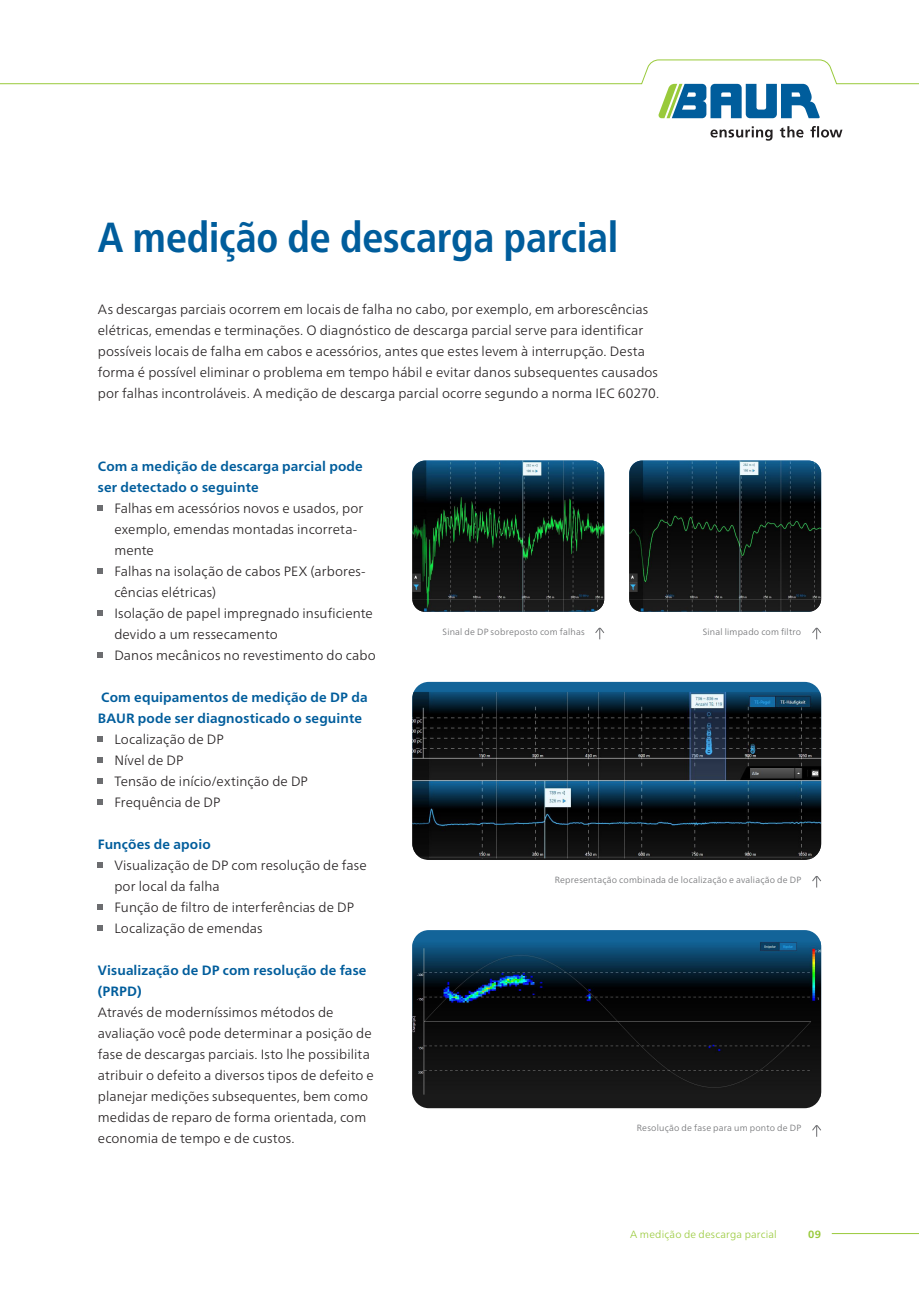
<style>
.page{position:relative;width:919px;height:1289px;background:#fff}
.page>*{position:absolute;margin:0;border:0;box-sizing:border-box;transform-origin:0 0}
.t1{font:700 condensed 42px "Frutiger Neue LTW1 G";letter-spacing:-.01em;color:#005d9c}
.t2{font:300 13.5px/21px "Frutiger Neue LTW1 G";letter-spacing:.01em;color:#231f20}
.t3{font:700 13.5px/21px "Frutiger Neue LTW1 G";letter-spacing:.01em;color:#005d9c}
.t4{font:300 10.5px "Frutiger Neue LTW1 G";letter-spacing:.015em;color:#99ca3b}
.t5{font:700 10.5px "Frutiger Neue LTW1 G";color:#99ca3b}
.t6{font:300 9px "Frutiger Neue LTW1 G";letter-spacing:.025em;color:#6c6d70}
</style>
<div class="page">
<img style="left:412px;top:460px;width:192px;height:151px">
<svg style="left:413px;top:682px;width:407px;height:178px;background:#1a5c87"></svg>
<img style="left:412px;top:692px;width:409px;height:166px">
<svg style="left:413px;top:930px;width:408px;height:178px;background:#1c435d"></svg>
<img style="left:412px;top:941px;width:409px;height:156px">
<img style="left:629px;top:460px;width:192px;height:151px">
<svg style="left:595px;top:627px;width:10px;height:12px"></svg>
<svg style="left:812px;top:876px;width:9px;height:11px"></svg>
<svg style="left:812px;top:1125px;width:9px;height:11px"></svg>
<svg style="left:812px;top:627px;width:9px;height:12px"></svg>
<svg style="left:98px;top:505px;width:5px;height:5px"></svg>
<svg style="left:98px;top:568px;width:5px;height:5px"></svg>
<svg style="left:98px;top:610px;width:5px;height:5px"></svg>
<svg style="left:98px;top:652px;width:5px;height:5px"></svg>
<svg style="left:98px;top:736px;width:5px;height:5px"></svg>
<svg style="left:98px;top:757px;width:5px;height:5px"></svg>
<svg style="left:98px;top:778px;width:5px;height:5px"></svg>
<svg style="left:98px;top:799px;width:5px;height:5px"></svg>
<svg style="left:98px;top:862px;width:5px;height:5px"></svg>
<svg style="left:98px;top:904px;width:5px;height:5px"></svg>
<svg style="left:98px;top:925px;width:5px;height:5px"></svg>
<svg style="left:710px;top:126px;width:132px;height:15px"></svg>
<hr style="left:831px;top:1233px;width:87px;height:1px;background:#99ca3b">
<svg style="left:0;top:59px;width:918px;height:59px"></svg>
<p class="t1" style="left:98px;top:206px;width:522px">A medição de descarga parcial</p>
<p class="t2" style="left:98px;top:298px;width:563px">As descargas parciais ocorrem em locais de falha no cabo, por exemplo, em arborescências elétricas, emendas e terminações. O diagnóstico de descarga parcial serve para identificar possíveis locais de falha em cabos e acessórios, antes que estes levem à interrupção. Desta forma é possível eliminar o problema em tempo hábil e evitar danos subsequentes causados por falhas incontroláveis. A medição de descarga parcial ocorre segundo a norma IEC 60270.</p>
<p class="t3" style="left:98px;top:454px;width:266px">Com a medição de descarga parcial pode ser detectado o seguinte</p>
<p class="t2" style="left:114px;top:496px;width:250px">Falhas em acessórios novos e usados, por exemplo, emendas montadas incorreta&shy;mente</p>
<p class="t2" style="left:114px;top:559px;width:253px">Falhas na isolação de cabos PEX (arbores&shy;cências elétricas)</p>
<p class="t2" style="left:114px;top:601px;width:260px">Isolação de papel impregnado insuficiente devido a um ressecamento</p>
<p class="t2" style="left:114px;top:643px;width:263px">Danos mecânicos no revestimento do cabo</p>
<p class="t3" style="left:98px;top:685px;width:271px">Com equipamentos de medição de DP da<br>BAUR pode ser diagnosticado o seguinte</p>
<p class="t2" style="left:114px;top:727px;width:111px">Localização de DP</p>
<p class="t2" style="left:114px;top:748px;width:71px">Nível de DP</p>
<p class="t2" style="left:114px;top:769px;width:195px">Tensão de início/extinção de DP</p>
<p class="t2" style="left:114px;top:790px;width:108px">Frequência de DP</p>
<p class="t3" style="left:98px;top:832px;width:114px">Funções de apoio</p>
<p class="t2" style="left:114px;top:853px;width:254px">Visualização de DP com resolução de fase por local da falha</p>
<p class="t2" style="left:114px;top:895px;width:241px">Função de filtro de interferências de DP</p>
<p class="t2" style="left:114px;top:916px;width:150px">Localização de emendas</p>
<p class="t3" style="left:98px;top:958px;width:270px">Visualização de DP com resolução de fase (PRPD)</p>
<p class="t2" style="left:98px;top:1000px;width:277px">Através de moderníssimos métodos de avaliação você pode determinar a posição de fase de descargas parciais. Isto lhe possibilita atribuir o defeito a diversos tipos de defeito e planejar medições subsequentes, bem como medidas de reparo de forma orientada, com economia de tempo e de custos.</p>
<p class="t6" style="left:442px;top:625px;width:143px">Sinal de DP sobreposto com falhas</p>
<p class="t6" style="left:702px;top:625px;width:100px">Sinal limpado com filtro</p>
<p class="t6" style="left:554px;top:873px;width:248px">Representação combinada de localização e avaliação de DP</p>
<p class="t6" style="left:636px;top:1121px;width:166px">Resolução de fase para um ponto de DP</p>
<p class="t4" style="left:630px;top:1226px;width:148px">A medição de descarga parcial</p>
<p class="t5" style="left:808px;top:1226px;width:14px">09</p>
</div>
